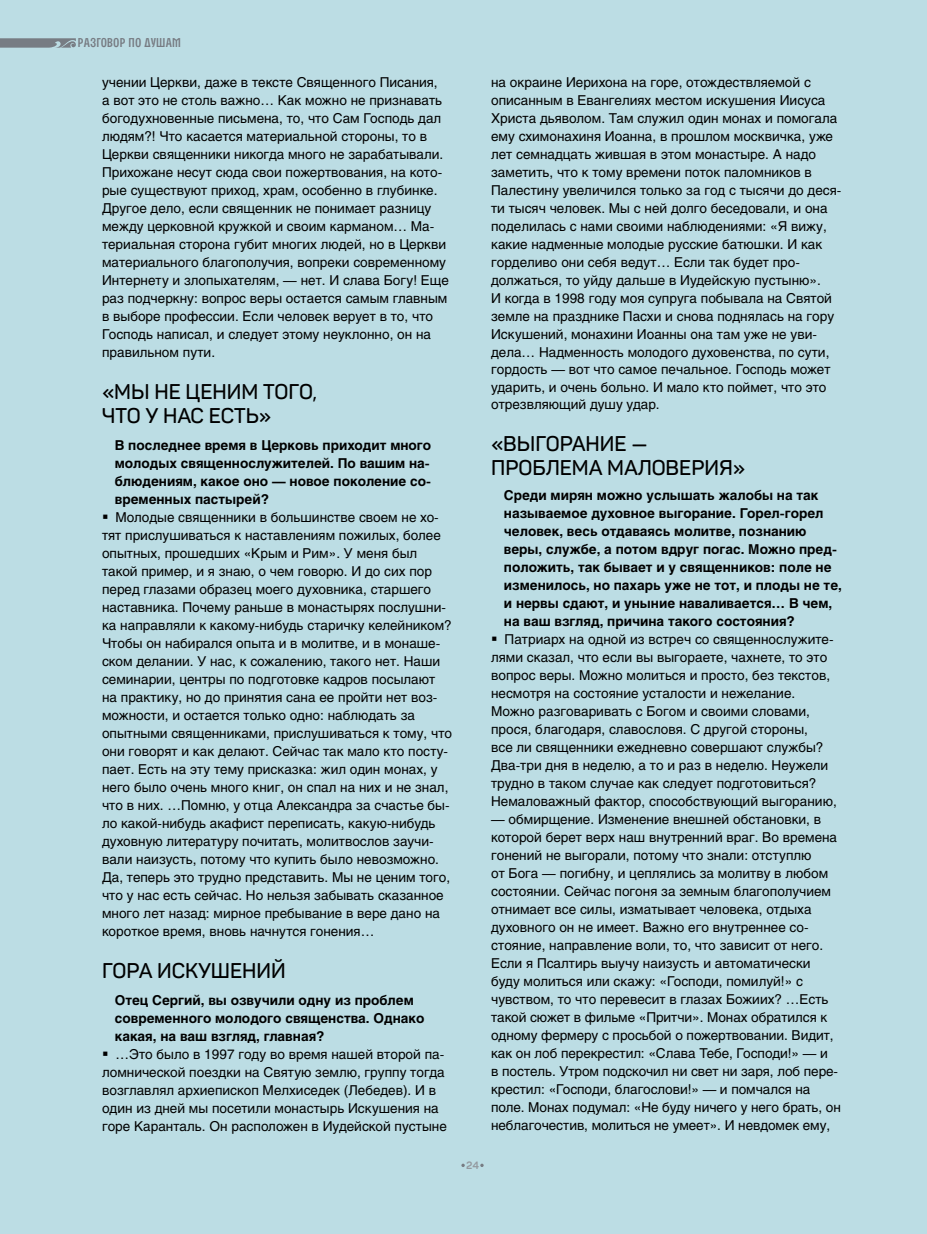
<style>
.page{position:relative;width:927px;height:1234px;background:#fff}
.page>*{position:absolute;margin:0;border:0;box-sizing:border-box;transform-origin:0 0}
.t1{font:600 21px/24px "Panton";color:#000}
.t2{font:13.5px/18px "Helios C";color:#000}
.t3{font:700 13.5px/18px "Helios C";color:#000}
.t4{font:12.75px "Parangon 410 C";letter-spacing:.01em;color:#777c83}
.t5{font:700 10.5px "Panton";color:#93999f}
</style>
<div class="page">
<div style="left:0;top:0;width:927px;height:1233px;background:#bcdde4"></div>
<svg style="left:0;top:38px;width:76px;height:10px"></svg>
<p class="t4" style="left:78px;top:36px;width:104px">РАЗГОВОР ПО ДУШАМ</p>
<p class="t2" style="left:102px;top:73px;width:348px">учении Церкви, даже в тексте Священного Писания,<br>а вот это не столь важно… Как можно не признавать богодухновенные письмена, то, что Сам Господь дал людям?! Что касается материальной стороны, то в Церкви священники никогда много не зарабатывали.<br>Прихожане несут сюда свои пожертвования, на кото&shy;рые существуют приход, храм, особенно в глубинке.<br>Другое дело, если священник не понимает разницу между церковной кружкой и своим карманом… Ма&shy;териальная сторона губит многих людей, но в Церкви материального благополучия, вопреки современному Интернету и злопыхателям, — нет. И слава Богу! Еще раз подчеркну: вопрос веры остается самым главным в выборе профессии. Если человек верует в то, что Господь написал, и следует этому неуклонно, он на правильном пути.</p>
<h1 class="t1" style="left:102px;top:380px;width:216px">«МЫ НЕ ЦЕНИМ ТОГО,<br>ЧТО У НАС ЕСТЬ»</h1>
<p class="t3" style="left:115px;top:436px;width:318px;text-align:justify">В последнее время в Церковь приходит много молодых священнослужителей. По вашим на&shy;блюдениям, какое оно — новое поколение со&shy;временных пастырей?</p>
<p class="t2" style="left:102px;top:508px;width:352px">▪ Молодые священники в большинстве своем не хо&shy;тят прислушиваться к наставлениям пожилых, более опытных, прошедших «Крым и Рим». У меня был такой пример, и я знаю, о чем говорю. И до сих пор перед глазами образец моего духовника, старшего наставника. Почему раньше в монастырях послушни&shy;ка направляли к какому-нибудь старичку келейником?<br>Чтобы он набирался опыта и в молитве, и в монаше&shy;ском делании. У нас, к сожалению, такого нет. Наши семинарии, центры по подготовке кадров посылают на практику, но до принятия сана ее пройти нет воз&shy;можности, и остается только одно: наблюдать за опытными священниками, прислушиваться к тому, что они говорят и как делают. Сейчас так мало кто посту&shy;пает. Есть на эту тему присказка: жил один монах, у него было очень много книг, он спал на них и не знал, что в них. …Помню, у отца Александра за счастье бы&shy;ло какой-нибудь акафист переписать, какую-нибудь духовную литературу почитать, молитвослов заучи&shy;вали наизусть, потому что купить было невозможно.<br>Да, теперь это трудно представить. Мы не ценим того, что у нас есть сейчас. Но нельзя забывать сказанное много лет назад: мирное пребывание в вере дано на короткое время, вновь начнутся гонения…</p>
<h1 class="t1" style="left:102px;top:958px;width:185px">ГОРА ИСКУШЕНИЙ</h1>
<p class="t3" style="left:115px;top:990px;width:311px">Отец Сергий, вы озвучили одну из проблем современного молодого священства. Однако какая, на ваш взгляд, главная?</p>
<p class="t2" style="left:102px;top:1044px;width:346px">▪ …Это было в 1997 году во время нашей второй па&shy;ломнической поездки на Святую землю, группу тогда возглавлял архиепископ Мелхиседек (Лебедев). И в один из дней мы посетили монастырь Искушения на горе Каранталь. Он расположен в Иудейской пустыне</p>
<p class="t5" style="left:466px;top:1158px;width:14px">24</p>
<p class="t2" style="left:491px;top:73px;width:352px">на окраине Иерихона на горе, отождествляемой с описанным в Евангелиях местом искушения Иисуса Христа дьяволом. Там служил один монах и помогала ему схимонахиня Иоанна, в прошлом москвичка, уже лет семнадцать жившая в этом монастыре. А надо заметить, что к тому времени поток паломников в Палестину увеличился только за год с тысячи до деся&shy;ти тысяч человек. Мы с ней долго беседовали, и она поделилась с нами своими наблюдениями: «Я вижу, какие надменные молодые русские батюшки. И как горделиво они себя ведут… Если так будет про&shy;должаться, то уйду дальше в Иудейскую пустыню».<br>И когда в 1998 году моя супруга побывала на Святой земле на празднике Пасхи и снова поднялась на гору Искушений, монахини Иоанны она там уже не уви&shy;дела… Надменность молодого духовенства, по сути, гордость — вот что самое печальное. Господь может ударить, и очень больно. И мало кто поймет, что это отрезвляющий душу удар.</p>
<h1 class="t1" style="left:491px;top:431px;width:255px">«ВЫГОРАНИЕ —<br>ПРОБЛЕМА МАЛОВЕРИЯ»</h1>
<p class="t3" style="left:504px;top:485px;width:340px">Среди мирян можно услышать жалобы на так называемое духовное выгорание. Горел-горел человек, весь отдаваясь молитве, познанию веры, службе, а потом вдруг погас. Можно пред&shy;положить, так бывает и у священников: поле не изменилось, но пахарь уже не тот, и плоды не те, и нервы сдают, и уныние наваливается… В чем, на ваш взгляд, причина такого состояния?</p>
<p class="t2" style="left:491px;top:629px;width:347px">▪ Патриарх на одной из встреч со священнослужите&shy;лями сказал, что если вы выгораете, чахнете, то это вопрос веры. Можно молиться и просто, без текстов, несмотря на состояние усталости и нежелание.<br>Можно разговаривать с Богом и своими словами, прося, благодаря, славословя. С другой стороны,<br>все ли священники ежедневно совершают службы?<br>Два-три дня в неделю, а то и раз в неделю. Неужели трудно в таком случае как следует подготовиться?<br>Немаловажный фактор, способствующий выгоранию,</p>
<p class="t2" style="left:491px;top:809px;width:351px">— обмирщение. Изменение внешней обстановки, в которой берет верх наш внутренний враг. Во времена гонений не выгорали, потому что знали: отступлю<br>от Бога — погибну, и цеплялись за молитву в любом состоянии. Сейчас погоня за земным благополучием отнимает все силы, изматывает человека, отдыха духовного он не имеет. Важно его внутреннее со&shy;стояние, направление воли, то, что зависит от него.<br>Если я Псалтирь выучу наизусть и автоматически буду молиться или скажу: «Господи, помилуй!» с чувством, то что перевесит в глазах Божиих? …Есть такой сюжет в фильме «Притчи». Монах обратился к одному фермеру с просьбой о пожертвовании. Видит, как он лоб перекрестил: «Слава Тебе, Господи!» — и<br>в постель. Утром подскочил ни свет ни заря, лоб пере&shy;крестил: «Господи, благослови!» — и помчался на поле. Монах подумал: «Не буду ничего у него брать, он неблагочестив, молиться не умеет». И невдомек ему,</p>
</div>
